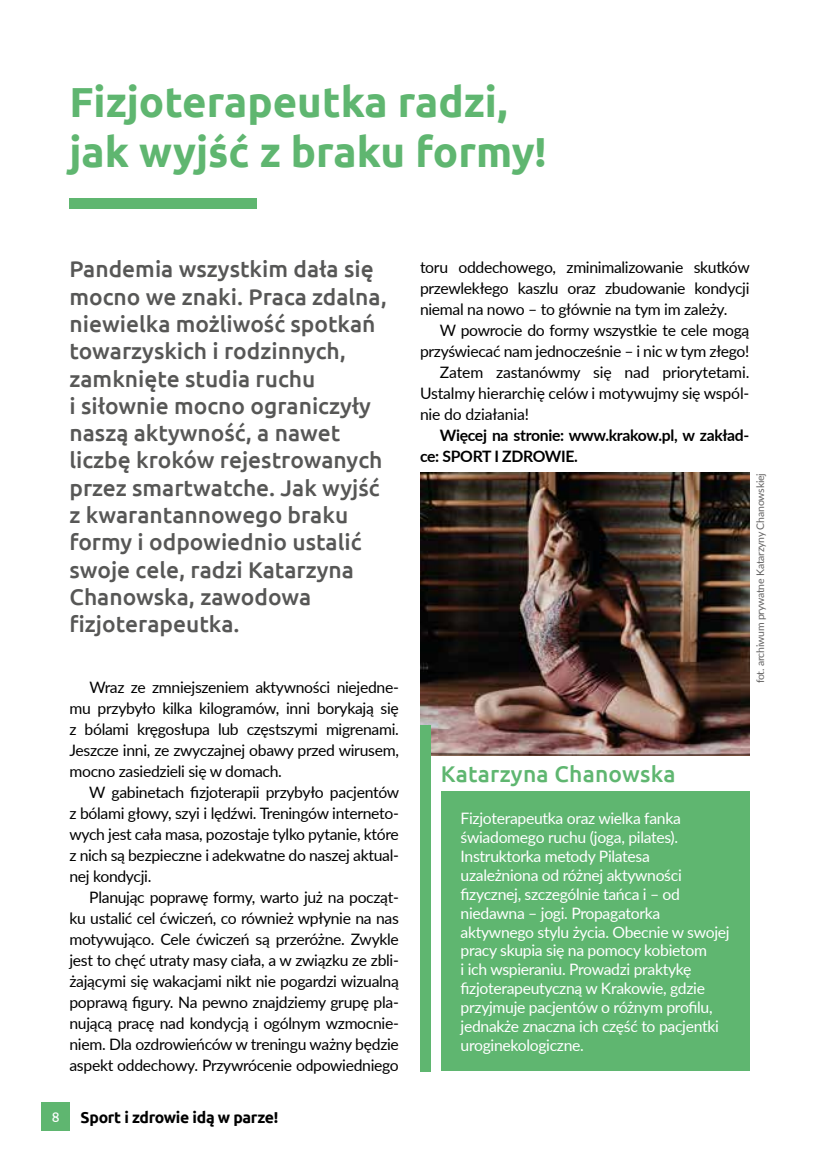
<style>
.page{position:relative;width:819px;height:1166px;background:#fff}
.page>*{position:absolute;margin:0;border:0;box-sizing:border-box;transform-origin:0 0}
.t1{font:700 42px/50.4px "Ubuntu";color:#5fb670}
.t2{font:500 22.75px/27.3px "Ubuntu";color:#575756}
.t3{font:500 22.75px "Ubuntu";letter-spacing:.01em;color:#5fb670}
.t4{font:15.75px/21px "Lato";letter-spacing:-.02em;color:#000;text-align:justify}
.t5{font:15.75px/18.9px "Lato";letter-spacing:-.02em;color:#fff}
.t6{font:700 15.75px/21px "Lato";letter-spacing:-.02em;color:#000}
.t7{font:700 15.75px "Ubuntu";letter-spacing:-.02em;color:#000}
.t8{font:14px "Ubuntu";color:#fff}
.t9{font:10.5px "Lato";letter-spacing:-.02em;color:#646363}
</style>
<div class="page">
<img style="left:420px;top:473px;width:329px;height:282px">
<div style="left:441px;top:791px;width:308px;height:280px;background:#5fb670"></div>
<div style="left:420px;top:725px;width:10px;height:346px;background:#5fb670"></div>
<div style="left:69px;top:198px;width:188px;height:11px;background:#5fb670"></div>
<div style="left:41px;top:1102px;width:29px;height:29px;background:#5fb670"></div>
<h1 class="t1" style="left:69px;top:76px;width:478px">Fizjoterapeutka radzi, jak wyjść z braku formy!</h1>
<p class="t2" style="left:69px;top:255px;width:319px">Pandemia wszystkim dała się mocno we znaki. Praca zdalna, niewielka możliwość spotkań towarzyskich i rodzinnych, zamknięte studia ruchu<br>i siłownie mocno ograniczyły naszą aktywność, a nawet liczbę kroków rejestrowanych przez smartwatche. Jak wyjść z kwarantannowego braku formy i odpowiednio ustalić swoje cele, radzi Katarzyna<br>Chanowska, zawodowa fizjoterapeutka.</p>
<p class="t4" style="left:69px;top:676px;width:331px;text-indent:20px">Wraz ze zmniejszeniem aktywności niejedne&shy;mu przybyło kilka kilogramów, inni borykają się z bólami kręgosłupa lub częstszymi migrenami.<br>Jeszcze inni, ze zwyczajnej obawy przed wirusem, mocno zasiedzieli się w domach.</p>
<p class="t4" style="left:69px;top:781px;width:331px;text-indent:20px">W gabinetach fizjoterapii przybyło pacjentów z bólami głowy, szyi i lędźwi. Treningów interneto&shy;wych jest cała masa, pozostaje tylko pytanie, które z nich są bezpieczne i adekwatne do naszej aktual&shy;nej kondycji.</p>
<p class="t4" style="left:69px;top:886px;width:331px;text-indent:20px">Planując poprawę formy, warto już na począt&shy;ku ustalić cel ćwiczeń, co również wpłynie na nas motywująco. Cele ćwiczeń są przeróżne. Zwykle jest to chęć utraty masy ciała, a w związku ze zbli&shy;żającymi się wakacjami nikt nie pogardzi wizualną poprawą figury. Na pewno znajdziemy grupę pla&shy;nującą pracę nad kondycją i ogólnym wzmocnie&shy;niem. Dla ozdrowieńców w treningu ważny będzie aspekt oddechowy. Przywrócenie odpowiedniego</p>
<p class="t8" style="left:52px;top:1108px;width:9px">8</p>
<p class="t7" style="left:81px;top:1108px;width:199px">Sport i zdrowie idą w parze!</p>
<p class="t4" style="left:420px;top:256px;width:331px">toru oddechowego, zminimalizowanie skutków przewlekłego kaszlu oraz zbudowanie kondycji niemal na nowo – to głównie na tym im zależy.</p>
<p class="t4" style="left:440px;top:319px;width:311px">W powrocie do formy wszystkie te cele mogą</p>
<p class="t4" style="left:420px;top:340px;width:331px">przyświecać nam jednocześnie – i nic w tym złego!</p>
<p class="t4" style="left:440px;top:361px;width:311px">Zatem zastanówmy się nad priorytetami.</p>
<p class="t4" style="left:420px;top:382px;width:331px">Ustalmy hierarchię celów i motywujmy się wspól-</p>
<p class="t4" style="left:420px;top:403px;width:111px">nie do działania!</p>
<p class="t6" style="left:420px;top:424px;width:331px;text-indent:20px">Więcej na stronie: www.krakow.pl, w zakład&shy;ce: SPORT I ZDROWIE.</p>
<p class="t9" style="left:752px;top:683px;width:212px;rotate:-90deg">fot. archiwum prywatne Katarzyny Chanowskiej</p>
<h2 class="t3" style="left:441px;top:759px;width:236px">Katarzyna Chanowska</h2>
<p class="t5" style="left:460px;top:808px;width:270px">Fizjoterapeutka oraz wielka fanka świadomego ruchu (joga, pilates).<br>Instruktorka metody Pilatesa uzależniona od różnej aktywności fizycznej, szczególnie tańca i – od niedawna – jogi. Propagatorka aktywnego stylu życia. Obecnie w swojej pracy skupia się na pomocy kobietom<br>i ich wspieraniu. Prowadzi praktykę fizjoterapeutyczną w Krakowie, gdzie przyjmuje pacjentów o różnym profilu, jednakże znaczna ich część to pacjentki uroginekologiczne.</p>
</div>
